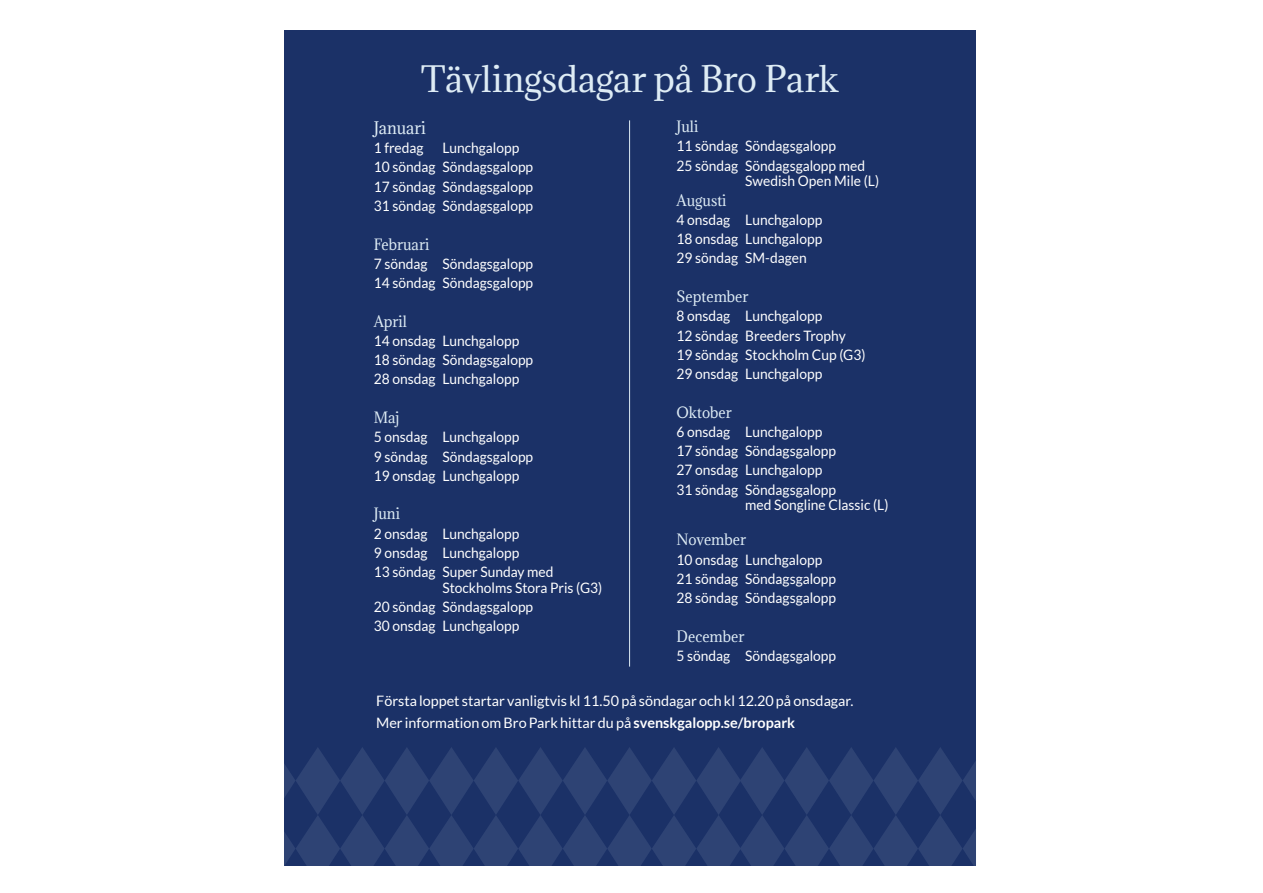
<style>
.page{position:relative;width:1263px;height:893px;background:#fff}
.page>*{position:absolute;margin:0;border:0;box-sizing:border-box;transform-origin:0 0}
.t1{font:33.6px "Adamina";letter-spacing:-.01em;color:#deecf5}
.t2{font:15.9px "Adamina";color:#deecf5;scale:.96 1}
.t3{font:14.4px/19.2px "Lato";color:#fff;scale:.96 1}
.t4{font:14.4px/21.8px "Lato";color:#fff}
.t5{font:14.4px "Adamina";color:#deecf5;scale:.96 1}
.s1{font-weight:700}
</style>
<div class="page">
<div style="left:284px;top:31px;width:692px;height:835px;background:#1b3167"></div>
<hr style="left:629px;top:120px;width:1px;height:547px;background:#deecf5">
<svg style="left:284px;top:747px;width:692px;height:119px"></svg>
<h1 class="t1" style="left:421px;top:56px;width:419px">Tävlingsdagar på Bro Park</h1>
<p class="t2" style="left:374px;top:117px;width:56px">Januari</p>
<p class="t3" style="left:374px;top:138px;width:53px">1 fredag</p>
<p class="t5" style="left:677px;top:117px;width:24px">Juli</p>
<p class="t3" style="left:677px;top:137px;width:198px">11 söndag Söndagsgalopp<br>25 söndag Söndagsgalopp med</p>
<p class="t3" style="left:745px;top:171px;width:141px">Swedish Open Mile (L)</p>
<p class="t5" style="left:677px;top:190px;width:54px">Augusti</p>
<p class="t3" style="left:677px;top:210px;width:153px;text-align:justify">4 onsdag Lunchgalopp 18 onsdag Lunchgalopp 29 söndag SM-dagen</p>
<p class="t5" style="left:677px;top:287px;width:76px">September</p>
<p class="t3" style="left:677px;top:306px;width:198px">8 onsdag Lunchgalopp<br>12 söndag Breeders Trophy<br>19 söndag Stockholm Cup (G3)<br>29 onsdag Lunchgalopp</p>
<p class="t5" style="left:677px;top:402px;width:59px">Oktober</p>
<p class="t3" style="left:677px;top:422px;width:168px">6 onsdag Lunchgalopp<br>17 söndag Söndagsgalopp<br>27 onsdag Lunchgalopp<br>31 söndag Söndagsgalopp</p>
<p class="t3" style="left:745px;top:495px;width:151px">med Songline Classic (L)</p>
<p class="t5" style="left:677px;top:530px;width:74px">November</p>
<p class="t3" style="left:677px;top:550px;width:168px">10 onsdag Lunchgalopp<br>21 söndag Söndagsgalopp<br>28 söndag Söndagsgalopp</p>
<p class="t5" style="left:677px;top:626px;width:72px">December</p>
<p class="t3" style="left:677px;top:646px;width:168px">5 söndag Söndagsgalopp</p>
<p class="t3" style="left:374px;top:138px;width:168px;text-indent:69px">Lunchgalopp<br>10 söndag Söndagsgalopp<br>17 söndag Söndagsgalopp<br>31 söndag Söndagsgalopp</p>
<p class="t5" style="left:374px;top:234px;width:59px">Februari</p>
<p class="t3" style="left:374px;top:254px;width:168px">7 söndag Söndagsgalopp<br>14 söndag Söndagsgalopp</p>
<p class="t5" style="left:374px;top:311px;width:36px">April</p>
<p class="t3" style="left:374px;top:331px;width:168px">14 onsdag Lunchgalopp<br>18 söndag Söndagsgalopp<br>28 onsdag Lunchgalopp</p>
<p class="t5" style="left:374px;top:408px;width:28px">Maj</p>
<p class="t3" style="left:374px;top:427px;width:168px">5 onsdag Lunchgalopp<br>9 söndag Söndagsgalopp<br>19 onsdag Lunchgalopp</p>
<p class="t5" style="left:374px;top:504px;width:29px">Juni</p>
<p class="t3" style="left:374px;top:524px;width:189px">2 onsdag Lunchgalopp<br>9 onsdag Lunchgalopp<br>13 söndag Super Sunday med</p>
<p class="t3" style="left:374px;top:578px;width:240px;text-indent:69px">Stockholms Stora Pris (G3)<br>20 söndag Söndagsgalopp<br>30 onsdag Lunchgalopp</p>
<p class="t4" style="left:376px;top:690px;width:479px">Första loppet startar vanligtvis kl 11.50 på söndagar och kl 12.20 på onsdagar.<br>Mer information om Bro Park hittar du på <span class="s1">svenskgalopp.se/bropark</span></p>
</div>
